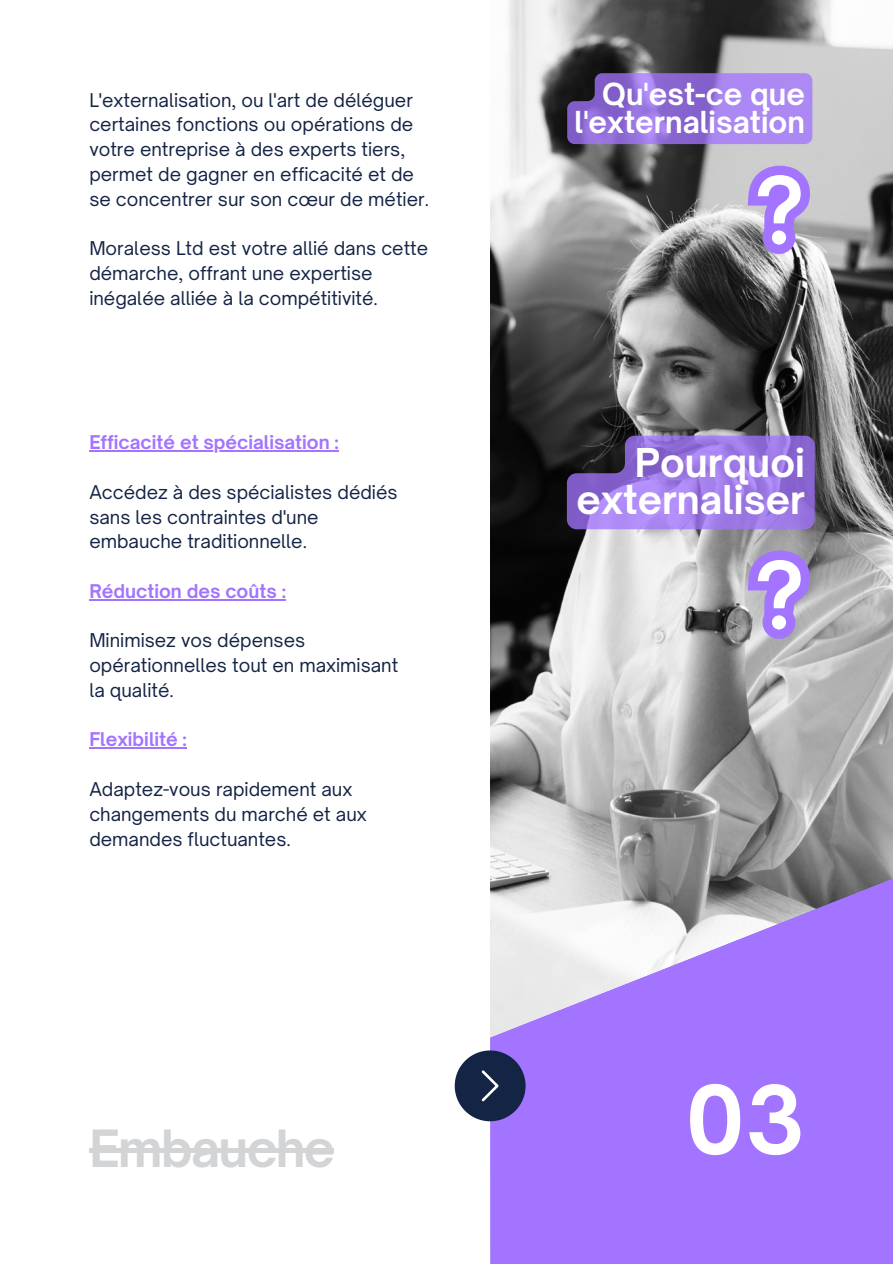
<style>
.page{position:relative;width:893px;height:1264px;background:#fff}
.page>*{position:absolute;margin:0;border:0;box-sizing:border-box;transform-origin:0 0}
.t1{font:700 90px "Open Sauce One";color:#fff}
.t2{font:700 88.35px "Open Sauce One";color:rgb(0 0 0/0)}
.t3{font:700 49.05px "Open Sauce One";letter-spacing:-.03em;color:#d3d4d6}
.t4{font:700 38.1px/37.5px "Open Sauce One";color:#fff;text-align:right}
.t5{font:700 28.95px/27.9px "Open Sauce One";color:#fff;text-align:right}
.t6{font:18.15px/24.8px "Open Sauce One";color:#142445}
.t7{font:700 18.15px "Open Sauce One";color:#a274ff}
</style>
<div class="page">
<img style="left:490px;top:0;width:402px;height:835px">
<svg style="left:490px;top:835px;width:402px;height:428px;background:#aa8aec"></svg>
<svg style="left:454px;top:1050px;width:71px;height:71px;background:#434a71"></svg>
<svg style="left:567px;top:73px;width:245px;height:71px;background:#9372d7"></svg>
<svg style="left:567px;top:435px;width:247px;height:94px;background:#8d6ece"></svg>
<svg style="left:738px;top:151px;width:87px;height:119px;background:#b4a4d4"></svg>
<svg style="left:738px;top:535px;width:87px;height:120px;background:#aa9ac9"></svg>
<hr style="left:89px;top:450px;width:250px;height:1px;background:#a274ff">
<hr style="left:89px;top:599px;width:197px;height:1px;background:#a274ff">
<hr style="left:89px;top:747px;width:98px;height:1px;background:#a274ff">
<div style="left:89px;top:1147px;width:245px;height:5px;background:#d3d4d6"></div>
<h3 class="t6" style="left:89px;top:87px;width:341px">L'externalisation, ou l'art de déléguer certaines fonctions ou opérations de votre entreprise à des experts tiers, permet de gagner en efficacité et de se concentrer sur son cœur de métier.</h3>
<p class="t6" style="left:89px;top:236px;width:340px">Moraless Ltd est votre allié dans cette démarche, offrant une expertise inégalée alliée à la compétitivité.</p>
<h4 class="t7" style="left:89px;top:431px;width:251px">Efficacité et spécialisation :</h4>
<p class="t6" style="left:89px;top:479px;width:310px">Accédez à des spécialistes dédiés sans les contraintes d'une embauche traditionnelle.</p>
<h4 class="t7" style="left:89px;top:579px;width:198px">Réduction des coûts :</h4>
<p class="t6" style="left:89px;top:628px;width:310px">Minimisez vos dépenses opérationnelles tout en maximisant la qualité.</p>
<h2 class="t7" style="left:89px;top:728px;width:99px">Flexibilité :</h2>
<p class="t6" style="left:89px;top:776px;width:279px">Adaptez-vous rapidement aux changements du marché et aux demandes fluctuantes.</p>
<p class="t3" style="left:89px;top:1117px;width:247px">Embauche</p>
<p class="t5" style="left:574px;top:80px;width:232px">Qu'est-ce que l'externalisation</p>
<h2 class="t2" style="left:755px;top:155px;width:51px">?</h2>
<p class="t4" style="left:576px;top:443px;width:230px">Pourquoi externaliser</p>
<h2 class="t2" style="left:755px;top:540px;width:51px">?</h2>
<p class="t1" style="left:685px;top:1063px;width:121px">03</p>
</div>
